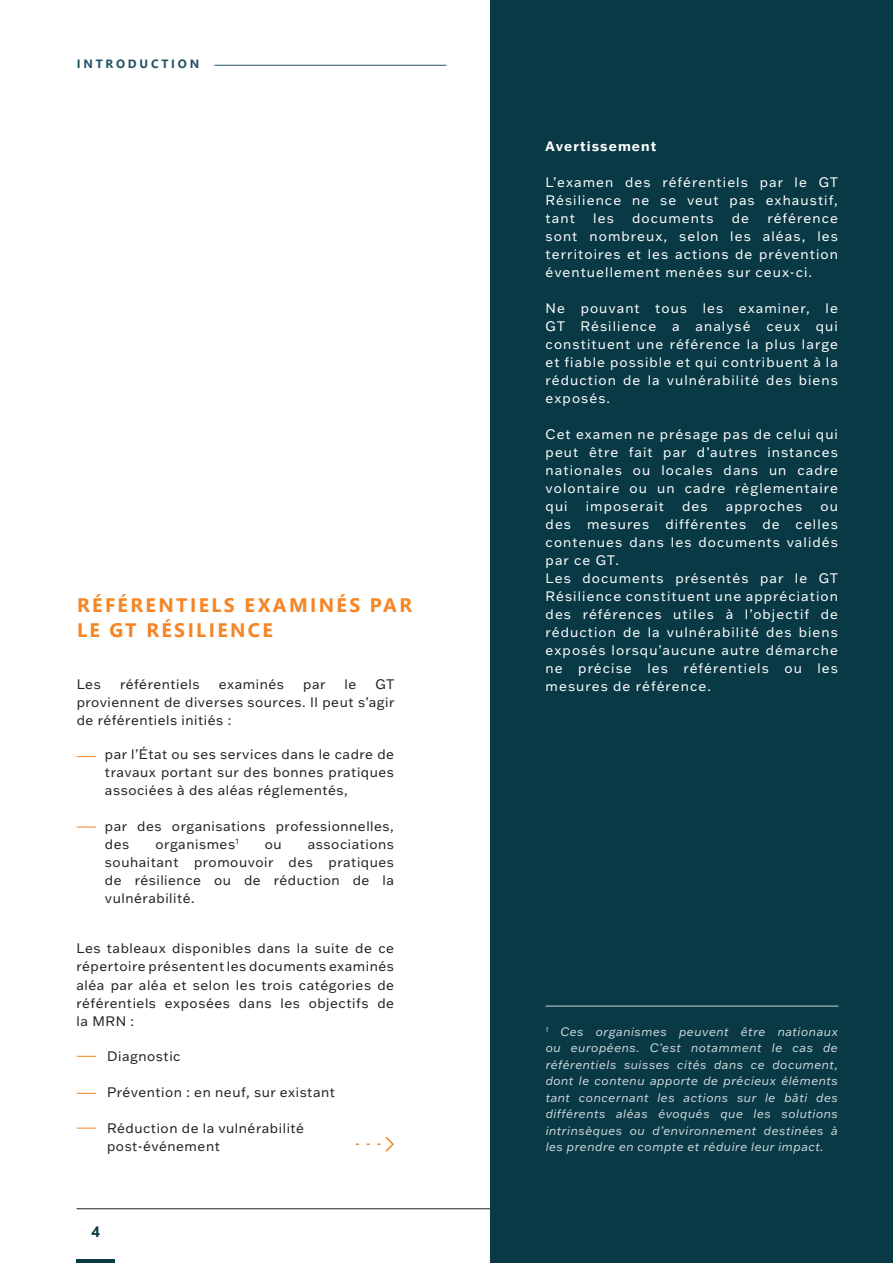
<style>
.page{position:relative;width:893px;height:1263px;background:#fff}
.page>*{position:absolute;margin:0;border:0;box-sizing:border-box;transform-origin:0 0}
.t1{font:700 19.5px "Segoe UI";letter-spacing:.125em;color:#f58525}
.t2{font:700 15px "Segoe UI";color:#083945}
.t3{font:13.5px/18px "Franklin Gothic ATF";letter-spacing:.08em;color:#fff;text-align:justify}
.t4{font:13.5px/18px "Franklin Gothic ATF";letter-spacing:.04em;color:#231f20;text-align:justify}
.t5{font:700 13.5px "Franklin Gothic ATF";letter-spacing:.08em;color:#fff}
.t6{font:italic 12px/16.5px "Franklin Gothic ATF";letter-spacing:.04em;color:#fff;text-align:justify}
.t7{font:700 12px "Segoe UI";letter-spacing:.235em;color:#245267}
</style>
<div class="page">
<hr style="left:77px;top:1259px;width:38px;height:4px;background:#083945">
<hr style="left:77px;top:1208px;width:739px;height:1px;background:#231f20">
<div style="left:491px;top:0;width:402px;height:1263px;background:#083945"></div>
<hr style="left:214px;top:65px;width:232px;height:1px;background:#245267">
<svg style="left:377px;top:1136px;width:17px;height:16px"></svg>
<svg style="left:77px;top:756px;width:19px;height:1px"></svg>
<svg style="left:77px;top:1056px;width:19px;height:1px"></svg>
<svg style="left:77px;top:827px;width:19px;height:1px"></svg>
<svg style="left:77px;top:1093px;width:19px;height:1px"></svg>
<svg style="left:77px;top:1128px;width:19px;height:1px"></svg>
<hr style="left:546px;top:1006px;width:292px;height:1px;background:#fff">
<p class="t7" style="left:77px;top:53px;width:124px">INTRODUCTION</p>
<p class="t1" style="left:77px;top:586px;width:336px">RÉFÉRENTIELS EXAMINÉS PAR</p>
<p class="t1" style="left:77px;top:612px;width:197px">LE GT RÉSILIENCE</p>
<p class="t4" style="left:77px;top:675px;width:319px;text-indent:299px">GT proviennent de diverses sources. Il peut s’agir de référentiels initiés :</p>
<p class="t4" style="left:77px;top:675px;width:26px">Les</p>
<p class="t4" style="left:120px;top:675px;width:81px">référentiels</p>
<p class="t4" style="left:219px;top:675px;width:67px">examinés</p>
<p class="t4" style="left:303px;top:675px;width:24px">par</p>
<p class="t4" style="left:344px;top:675px;width:13px">le</p>
<p class="t4" style="left:105px;top:745px;width:291px">par l’État ou ses services dans le cadre de travaux portant sur des bonnes pratiques associées à des aléas réglementés,</p>
<p class="t4" style="left:105px;top:817px;width:291px">par des organisations professionnelles, des</p>
<p class="t4" style="left:155px;top:835px;width:85px">organismes<sup>1</sup></p>
<p class="t4" style="left:265px;top:835px;width:18px">ou</p>
<p class="t4" style="left:105px;top:835px;width:291px;text-indent:203px">associations souhaitant promouvoir des pratiques de résilience ou de réduction de la vulnérabilité.</p>
<p class="t4" style="left:77px;top:939px;width:319px">Les tableaux disponibles dans la suite de ce répertoire présentent les documents examinés aléa par aléa et selon les trois catégories de référentiels exposées dans les objectifs de la MRN :</p>
<p class="t4" style="left:107px;top:1047px;width:75px">Diagnostic</p>
<p class="t4" style="left:107px;top:1083px;width:229px">Prévention : en neuf, sur existant</p>
<p class="t4" style="left:107px;top:1119px;width:198px">Réduction de la vulnérabilité</p>
<p class="t4" style="left:107px;top:1137px;width:114px">post-événement</p>
<p class="t2" style="left:91px;top:1218px;width:10px">4</p>
<p class="t5" style="left:546px;top:137px;width:112px">Avertissement</p>
<p class="t3" style="left:546px;top:172px;width:294px">L’examen des référentiels par le GT Résilience ne se veut pas exhaustif, tant</p>
<p class="t3" style="left:546px;top:208px;width:294px;text-indent:222px">référence sont nombreux, selon les aléas, les territoires et les actions de prévention éventuellement menées sur ceux-ci.</p>
<p class="t3" style="left:546px;top:298px;width:294px">Ne pouvant tous les examiner, le GT Résilience a analysé ceux qui constituent une référence la plus large et fiable possible et qui contribuent à la réduction de la vulnérabilité des biens exposés.</p>
<p class="t3" style="left:546px;top:424px;width:294px">Cet examen ne présage pas de celui qui peut être fait par d’autres instances nationales ou locales dans un cadre volontaire ou un cadre règlementaire qui</p>
<p class="t3" style="left:593px;top:208px;width:22px">les</p>
<p class="t3" style="left:632px;top:208px;width:83px">documents</p>
<p class="t3" style="left:732px;top:208px;width:19px">de</p>
<p class="t3" style="left:586px;top:496px;width:80px">imposerait</p>
<p class="t3" style="left:682px;top:496px;width:27px">des</p>
<p class="t3" style="left:726px;top:496px;width:78px">approches</p>
<p class="t3" style="left:546px;top:496px;width:294px;text-indent:275px">ou des mesures différentes de celles contenues dans les documents validés par ce GT.</p>
<p class="t3" style="left:546px;top:568px;width:294px">Les documents présentés par le GT Résilience constituent une appréciation des références utiles à l’objectif de réduction de la vulnérabilité des biens exposés lorsqu’aucune autre démarche ne précise les référentiels ou les mesures de référence.</p>
<p class="t6" style="left:546px;top:1023px;width:294px"><sup>1</sup> Ces organismes peuvent être nationaux ou européens. C’est notamment le cas de référentiels suisses cités dans ce document, dont le contenu apporte de précieux éléments tant concernant les actions sur le bâti des différents aléas évoqués que les solutions intrinsèques ou d’environnement destinées à les prendre en compte et réduire leur impact.</p>
</div>
